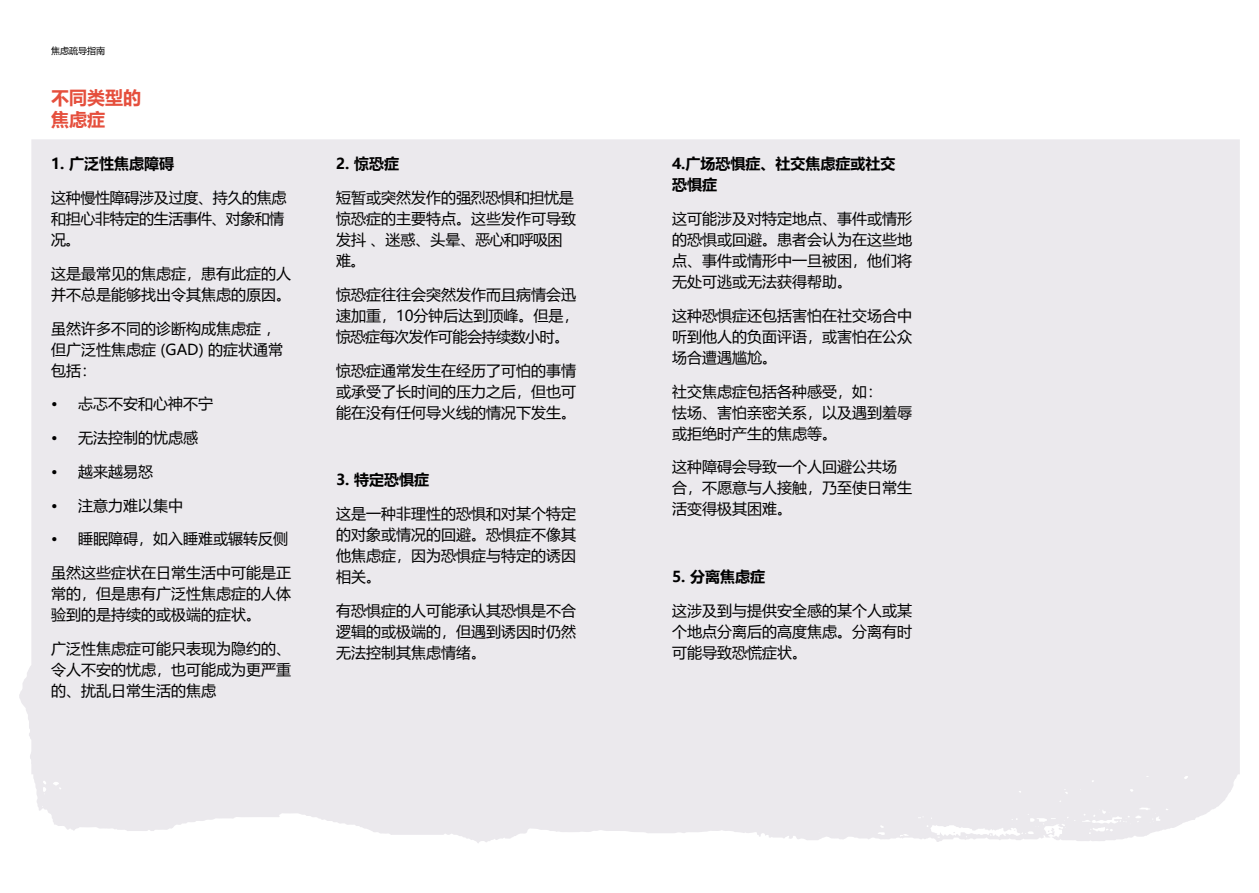
<style>
.page{position:relative;width:1259px;height:893px;background:#fff}
.page>*{position:absolute;margin:0;border:0;box-sizing:border-box;transform-origin:0 0}
.t1{font:700 18px/22.5px "Microsoft Ya Hei";color:#e54f3d}
.t2{font:15px/21px "Microsoft Ya Hei";color:#000;text-align:justify}
.t3{font:700 15px/21px "Microsoft Ya Hei";color:#000}
.t4{font:15px/21px "Microsoft Ya Hei";letter-spacing:-.02em;color:#000}
.t5{font:9px "Microsoft Ya Hei";color:#000}
</style>
<div class="page">
<div style="left:19px;top:139px;width:1220px;height:704px;background:#ebe9ed"></div>
<p class="t5" style="left:51px;top:45px;width:55px">焦虑疏导指南</p>
<p class="t1" style="left:51px;top:85px;width:91px">不同类型的焦虑症</p>
<p class="t3" style="left:51px;top:153px;width:125px">1. 广泛性焦虑障碍</p>
<p class="t4" style="left:51px;top:187px;width:237px">这种慢性障碍涉及过度、持久的焦虑和担心非特定的生活事件、对象和情况。</p>
<p class="t2" style="left:51px;top:262px;width:241px">这是最常见的焦虑症，患有此症的人并不总是能够找出令其焦虑的原因。</p>
<p class="t2" style="left:51px;top:317px;width:234px;text-align:left">虽然许多不同的诊断构成焦虑症 ，但广泛性焦虑症 (GAD) 的症状通常包括：</p>
<p class="t2" style="left:51px;top:393px;width:163px">• 忐忑不安和心神不宁</p>
<p class="t2" style="left:51px;top:427px;width:148px">• 无法控制的忧虑感</p>
<p class="t2" style="left:51px;top:460px;width:103px">• 越来越易怒</p>
<p class="t2" style="left:51px;top:494px;width:134px">• 注意力难以集中</p>
<p class="t2" style="left:51px;top:528px;width:238px">• 睡眠障碍，如入睡难或辗转反侧</p>
<p class="t2" style="left:51px;top:562px;width:241px">虽然这些症状在日常生活中可能是正常的，但是患有广泛性焦虑症的人体验到的是持续的或极端的症状。</p>
<p class="t2" style="left:51px;top:637px;width:241px">广泛性焦虑症可能只表现为隐约的、令人不安的忧虑，也可能成为更严重的、扰乱日常生活的焦虑</p>
<p class="t3" style="left:336px;top:153px;width:65px">2. 惊恐症</p>
<p class="t2" style="left:336px;top:187px;width:242px;text-align:left">短暂或突然发作的强烈恐惧和担忧是惊恐症的主要特点。这些发作可导致发抖 、迷惑、头晕、恶心和呼吸困难。</p>
<p class="t2" style="left:336px;top:283px;width:244px;text-align:left">惊恐症往往会突然发作而且病情会迅速加重，10分钟后达到顶峰。但是，惊恐症每次发作可能会持续数小时。</p>
<p class="t2" style="left:336px;top:359px;width:242px">惊恐症通常发生在经历了可怕的事情或承受了长时间的压力之后，但也可能在没有任何导火线的情况下发生。</p>
<p class="t3" style="left:336px;top:469px;width:95px">3. 特定恐惧症</p>
<p class="t2" style="left:336px;top:502px;width:242px">这是一种非理性的恐惧和对某个特定的对象或情况的回避。恐惧症不像其他焦虑症，因为恐惧症与特定的诱因相关。</p>
<p class="t2" style="left:336px;top:599px;width:242px">有恐惧症的人可能承认其恐惧是不合逻辑的或极端的，但遇到诱因时仍然无法控制其焦虑情绪。</p>
<p class="t3" style="left:672px;top:153px;width:225px">4.广场恐惧症、社交焦虑症或社交恐惧症</p>
<p class="t2" style="left:672px;top:208px;width:241px">这可能涉及对特定地点、事件或情形的恐惧或回避。患者会认为在这些地点、事件或情形中一旦被困，他们将无处可逃或无法获得帮助。</p>
<p class="t2" style="left:672px;top:304px;width:241px">这种恐惧症还包括害怕在社交场合中听到他人的负面评语，或害怕在公众场合遭遇尴尬。</p>
<p class="t2" style="left:672px;top:380px;width:241px;text-align:left">社交焦虑症包括各种感受，如：<br>怯场、害怕亲密关系，以及遇到羞辱或拒绝时产生的焦虑等。</p>
<p class="t2" style="left:672px;top:456px;width:241px;text-align:left">这种障碍会导致一个人回避公共场合，不愿意与人接触，乃至使日常生活变得极其困难。</p>
<p class="t3" style="left:672px;top:565px;width:95px">5. 分离焦虑症</p>
<p class="t2" style="left:672px;top:599px;width:241px">这涉及到与提供安全感的某个人或某个地点分离后的高度焦虑。分离有时可能导致恐慌症状。</p>
</div>
